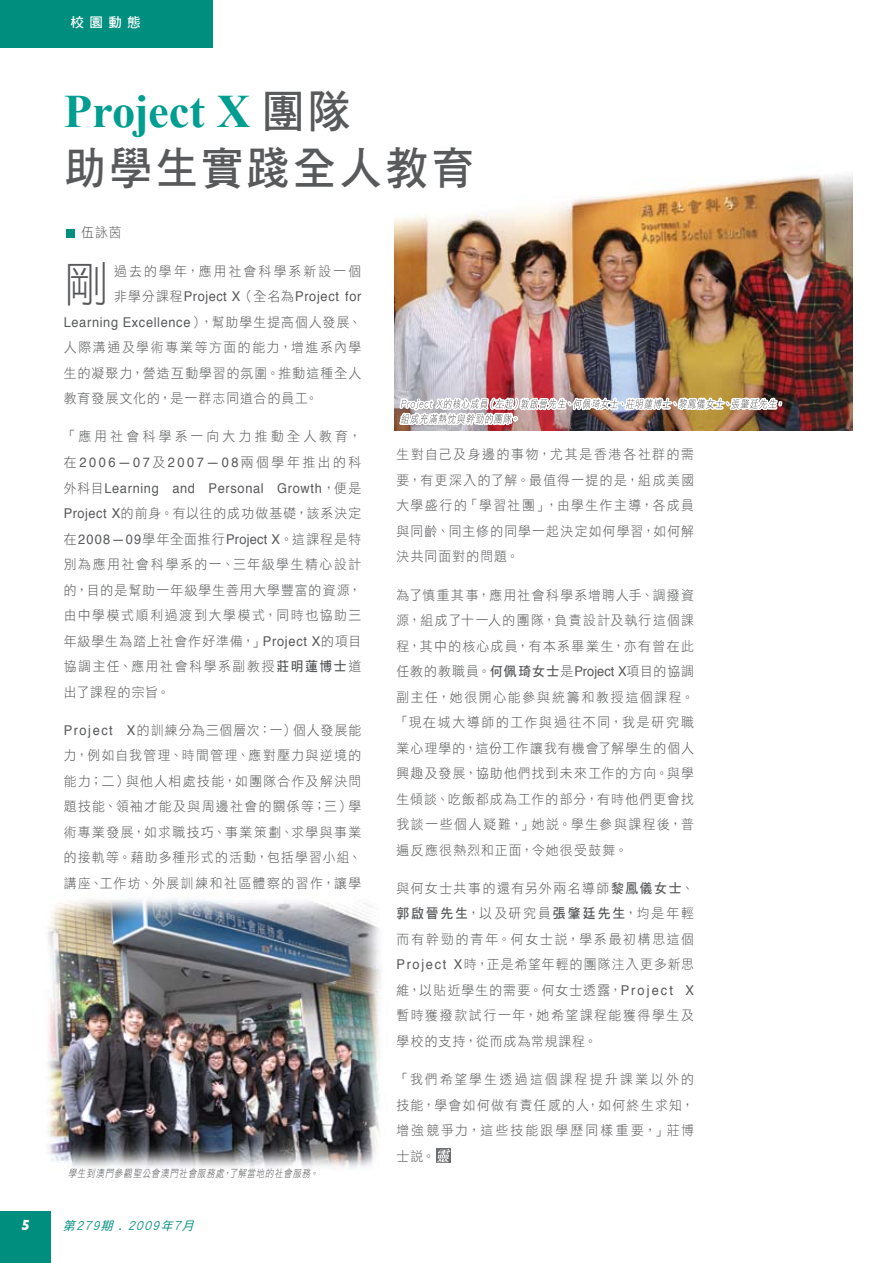
<style>
.page{position:relative;width:893px;height:1263px;background:#fff}
.page>*{position:absolute;margin:0;border:0;box-sizing:border-box;transform-origin:0 0}
.t1{font:48.15px "DF Hei HK W3";color:#58595b;scale:.95 1}
.t2{font:700 46.5px "Times New Roman";letter-spacing:-.005em;color:#009d91}
.t3{font:45px "DF Hei HK W7";letter-spacing:.075em;color:#58595b;scale:.95 1}
.t4{font:italic 700 15px "Gill Sans";color:#fff}
.t5{font:13.5px/25.5px "DF Hei HK W3";letter-spacing:.11em;color:#58595b;text-align:justify;scale:.95 1}
.t6{font:13.5px/25.5px "Helvetica";letter-spacing:.05em;color:#58595b;text-align:right;scale:.95 1}
.t7{font:13.5px "Helvetica";letter-spacing:.02em;color:#58595b;scale:.95 1}
.t8{font:13.5px "DF Hei HK W3";letter-spacing:.08em;color:#58595b;scale:.95 1}
.t9{font:13.5px "DF Hei HK W3";letter-spacing:.25em;color:#58595b;scale:.95 1}
.t10{font:13.5px "DF Hei HK W3";letter-spacing:.17em;color:#58595b;scale:.95 1}
.t11{font:13.5px "DF Hei HK W7";color:#fff}
.t12{font:italic 12px "DF Hei HK W5";color:#008e7e}
.t13{font:italic 10.5px "DF Hei HK W3";color:#58595b;scale:.8 1}
.s1{font-family:"DF Hei HK W7";font-weight:400;font-size:45px;color:#58595b}
.s2{font-family:"DF Hei HK W3"}
.s3{font-family:"Helvetica"}
.s4{font-family:"DF Hei HK W7"}
</style>
<div class="page">
<img style="left:395px;top:174px;width:458px;height:256px">
<div style="left:0;top:0;width:213px;height:48px;background:#008e7e"></div>
<div style="left:0;top:1211px;width:51px;height:52px;background:#008e7e"></div>
<img style="left:48px;top:899px;width:333px;height:270px">
<div style="left:66px;top:229px;width:8px;height:8px;background:#008e7e"></div>
<svg style="left:437px;top:1162px;width:14px;height:1px"></svg>
<svg style="left:436px;top:1149px;width:15px;height:13px"></svg>
<img style="left:395px;top:366px;width:389px;height:65px">
<p class="t11" style="left:71px;top:15px;width:72px">校園動態</p>
<h2 class="t2" style="left:64px;top:84px;width:289px">Project X <span class="s1">團隊</span></h2>
<h3 class="t3" style="left:64px;top:144px;width:434px">助學生實踐全人教育</h3>
<p class="t5" style="left:81px;top:220px;width:44px">伍詠茵</p>
<h1 class="t1" style="left:64px;top:258px;width:50px">剛</h1>
<p class="t10" style="left:114px;top:264px;width:262px">過去的學年，應用社會科學系新設一個</p>
<p class="t6" style="left:64px;top:283px;width:315px"><span class="s2">非學分課程</span>Project X<span class="s2">（全名為</span>Project for<br>Learning Excellence<span class="s2">），幫助學生提高個人發展、</span></p>
<p class="t5" style="left:64px;top:334px;width:315px">人際溝通及學術專業等方面的能力，增進系內學生的凝聚力，營造互動學習的氛圍。推動這種全人教育發展文化的，是一群志同道合的員工。</p>
<p class="t9" style="left:64px;top:429px;width:315px">「應用社會科學系一向大力推動全人教育，</p>
<p class="t6" style="left:64px;top:449px;width:315px;text-align:left"><span class="s2">在</span>2006—07<span class="s2">及</span>2007—08<span class="s2">兩個學年推出的科外科目</span>Learning and Personal Growth<span class="s2">，便是</span></p>
<p class="t8" style="left:64px;top:506px;width:315px"><span class="s3">Project X</span>的前身。有以往的成功做基礎，該系決定</p>
<p class="t7" style="left:64px;top:527px;width:315px"><span class="s2">在</span>2008—09<span class="s2">學年全面推行</span>Project X<span class="s2">。這課程是特</span></p>
<p class="t5" style="left:64px;top:551px;width:315px">別為應用社會科學系的一、三年級學生精心設計的，目的是幫助一年級學生善用大學豐富的資源，由中學模式順利過渡到大學模式，同時也協助三年級學生為踏上社會作好準備，」<span class="s3">Project X</span>的項目協調主任、應用社會科學系副教授<span class="s4">莊明蓮博士</span>道出了課程的宗旨。</p>
<p class="t5" style="left:64px;top:717px;width:315px"><span class="s3">Project X</span>的訓練分為三個層次：一）個人發展能力，例如自我管理、時間管理、應對壓力與逆境的能力；二）與他人相處技能，如團隊合作及解決問題技能、領袖才能及與周邊社會的關係等；三）學術專業發展，如求職技巧、事業策劃、求學與事業的接軌等。藉助多種形式的活動，包括學習小組、講座、工作坊、外展訓練和社區體察的習作，讓學</p>
<p class="t13" style="left:68px;top:1167px;width:317px">學生到澳門參觀聖公會澳門社會服務處，了解當地的社會服務。</p>
<p class="t4" style="left:21px;top:1216px;width:10px">5</p>
<p class="t12" style="left:63px;top:1219px;width:136px">第279期 . 2009年7月</p>
<p class="t5" style="left:396px;top:441px;width:315px">生對自己及身邊的事物，尤其是香港各社群的需要，有更深入的了解。最值得一提的是，組成美國大學盛行的「學習社團」，由學生作主導，各成員與同齡、同主修的同學一起決定如何學習，如何解決共同面對的問題。</p>
<p class="t5" style="left:396px;top:582px;width:315px">為了慎重其事，應用社會科學系增聘人手、調撥資源，組成了十一人的團隊，負責設計及執行這個課程，其中的核心成員，有本系畢業生，亦有曾在此任教的教職員。<span class="s4">何佩琦女士</span>是<span class="s3">Project X</span>項目的協調副主任，她很開心能參與統籌和教授這個課程。「現在城大導師的工作與過往不同，我是研究職業心理學的，這份工作讓我有機會了解學生的個人興趣及發展，協助他們找到未來工作的方向。與學生傾談、吃飯都成為工作的部分，有時他們更會找我談一些個人疑難，」她說。學生參與課程後，普遍反應很熱烈和正面，令她很受鼓舞。</p>
<p class="t5" style="left:396px;top:875px;width:315px">與何女士共事的還有另外兩名導師<span class="s4">黎鳳儀女士</span>、<span class="s4">郭啟晉先生</span>，以及研究員<span class="s4">張肇廷先生</span>，均是年輕而有幹勁的青年。何女士說，學系最初構思這個<span class="s3">Project X</span>時，正是希望年輕的團隊注入更多新思維，以貼近學生的需要。何女士透露，<span class="s3">Project X</span>暫時獲撥款試行一年，她希望課程能獲得學生及學校的支持，從而成為常規課程。</p>
<p class="t5" style="left:396px;top:1066px;width:315px">「我們希望學生透過這個課程提升課業以外的技能，學會如何做有責任感的人，如何終生求知，增強競爭力，這些技能跟學歷同樣重要，」莊博士說。</p>
</div>
